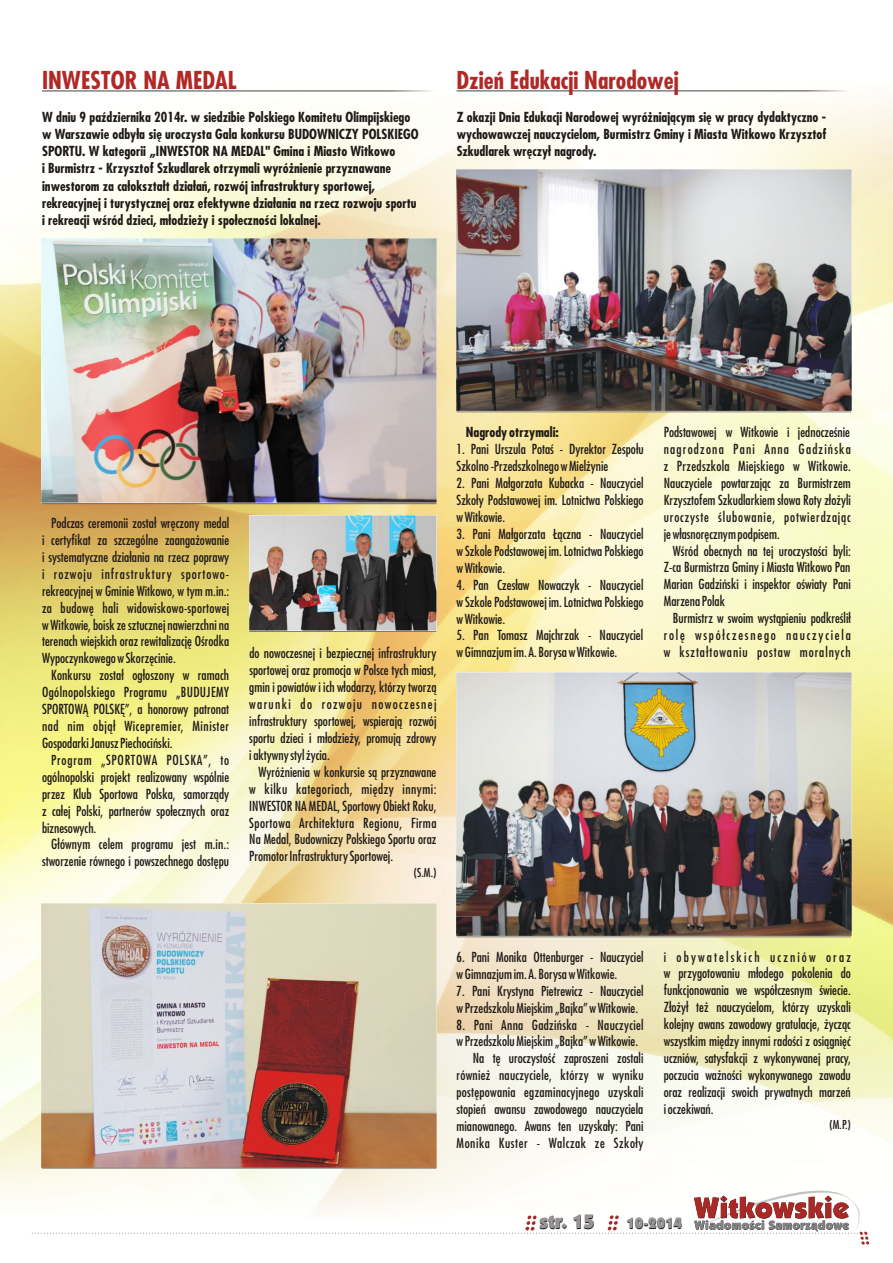
<style>
.page{position:relative;width:893px;height:1263px;background:#fff}
.page>*{position:absolute;margin:0;border:0;box-sizing:border-box;transform-origin:0 0}
.t1{font:700 24px "Fujiyama";color:#b02926}
.t2{font:900 19.5px "Kabel IT Cby BT";color:#1f1a17}
.t3{font:900 15px "Kabel IT Cby BT";color:#1f1a17}
.t4{font:13.5px/17px "Fujiyama";color:#1f1a17;text-align:justify}
.t5{font:700 13.5px/17.2px "Fujiyama";color:#1f1a17}
.t6{font:13.5px "Fujiyama";letter-spacing:.02em;color:#1f1a17}
.t7{font:13.5px "Fujiyama";letter-spacing:.04em;color:#1f1a17}
.t8{font:12px "Fujiyama";color:#1f1a17}
</style>
<div class="page">
<img style="left:0;top:90px;width:893px;height:1111px">
<svg style="left:31px;top:1186px;width:838px;height:58px"></svg>
<hr style="left:42px;top:90px;width:394px;height:2px;background:#828282">
<hr style="left:42px;top:503px;width:394px;height:1px;background:#737070">
<img style="left:42px;top:904px;width:395px;height:263px">
<hr style="left:42px;top:1168px;width:394px;height:1px;background:#737070">
<hr style="left:249px;top:631px;width:187px;height:1px;background:#737070">
<hr style="left:457px;top:90px;width:394px;height:2px;background:#828282">
<hr style="left:457px;top:411px;width:394px;height:1px;background:#828282">
<img style="left:456px;top:672px;width:395px;height:264px">
<hr style="left:457px;top:936px;width:394px;height:1px;background:#828282">
<img style="left:456px;top:169px;width:395px;height:242px">
<img style="left:249px;top:515px;width:188px;height:115px">
<img style="left:42px;top:239px;width:395px;height:263px">
<h1 class="t1" style="left:42px;top:71px;width:196px">INWESTOR NA MEDAL</h1>
<p class="t5" style="left:42px;top:110px;width:378px">W dniu 9 października 2014r. w siedzibie Polskiego Komitetu Olimpijskiego w Warszawie odbyła się uroczysta Gala konkursu BUDOWNICZY POLSKIEGO SPORTU. W kategorii „INWESTOR NA MEDAL" Gmina i Miasto Witkowo<br>i Burmistrz - Krzysztof Szkudlarek otrzymali wyróżnienie przyznawane inwestorom za całokształt działań, rozwój infrastruktury sportowej, rekreacyjnej i turystycznej oraz efektywne działania na rzecz rozwoju sportu i rekreacji wśród dzieci, młodzieży i społeczności lokalnej.</p>
<h1 class="t1" style="left:457px;top:71px;width:224px">Dzień Edukacji Narodowej</h1>
<p class="t5" style="left:457px;top:110px;width:371px;text-align:justify">Z okazji Dnia Edukacji Narodowej wyróżniającym się w pracy dydaktyczno - wychowawczej nauczycielom, Burmistrz Gminy i Miasta Witkowo Krzysztof Szkudlarek wręczył nagrody.</p>
<p class="t4" style="left:42px;top:516px;width:189px;text-indent:9px">Podczas ceremonii został wręczony medal i certyfikat za szczególne zaangażowanie i systematyczne działania na rzecz poprawy i rozwoju infrastruktury sportowo&shy;rekreacyjnej w Gminie Witkowo, w tym m.in.: za budowę hali widowiskowo-sportowej wWitkowie, boisk ze sztucznej nawierzchni na terenach wiejskich oraz rewitalizację Ośrodka Wypoczynkowego w Skorzęcinie.</p>
<p class="t4" style="left:42px;top:668px;width:189px;text-indent:9px">Konkursu został ogłoszony w ramach Ogólnopolskiego Programu „BUDUJEMY SPORTOWĄ POLSKĘ”, a honorowy patronat nad nim objął Wicepremier, Minister Gospodarki Janusz Piechociński.</p>
<p class="t4" style="left:42px;top:752px;width:189px;text-indent:9px">Program „SPORTOWA POLSKA”, to ogólnopolski projekt realizowany wspólnie przez Klub Sportowa Polska, samorządy z całej Polski, partnerów społecznych oraz biznesowych.</p>
<p class="t4" style="left:42px;top:837px;width:189px;text-align:right">Głównym celem programu jest m.in.: stworzenie równego i powszechnego dostępu</p>
<p class="t4" style="left:249px;top:646px;width:189px">do nowoczesnej i bezpiecznej infrastruktury sportowej oraz promocja w Polsce tych miast, gmin i powiatów i ich włodarzy, którzy tworzą warunki do rozwoju nowoczesnej infrastruktury sportowej, wspierają rozwój sportu dzieci i młodzieży, promują zdrowy iaktywny styl życia.</p>
<p class="t4" style="left:249px;top:764px;width:189px;text-indent:9px">Wyróżnienia w konkursie są przyznawane w kilku kategoriach, między innymi:<br>INWESTOR NA MEDAL, Sportowy Obiekt Roku, Sportowa Architektura Regionu, Firma Na Medal, Budowniczy Polskiego Sportu oraz Promotor Infrastruktury Sportowej.</p>
<p class="t8" style="left:414px;top:867px;width:24px">(S.M.)</p>
<p class="t5" style="left:466px;top:425px;width:95px">Nagrody otrzymali:</p>
<p class="t4" style="left:457px;top:442px;width:189px">1. Pani Urszula Potaś - Dyrektor Zespołu<br>Szkolno -Przedszkolnego w Mielżynie</p>
<p class="t4" style="left:457px;top:476px;width:189px">2. Pani Małgorzata Kubacka - Nauczyciel Szkoły Podstawowej im. Lotnictwa Polskiego wWitkowie.</p>
<p class="t4" style="left:457px;top:527px;width:189px">3. Pani Małgorzata Łączna - Nauczyciel w Szkole Podstawowej im. Lotnictwa Polskiego w Witkowie.</p>
<p class="t4" style="left:457px;top:577px;width:189px">4. Pan Czesław Nowaczyk - Nauczyciel w Szkole Podstawowej im. Lotnictwa Polskiego w Witkowie.</p>
<p class="t4" style="left:457px;top:628px;width:188px">5. Pan Tomasz Majchrzak - Nauczyciel w Gimnazjum im. A. Borysa w Witkowie.</p>
<p class="t4" style="left:664px;top:425px;width:189px">Podstawowej w Witkowie i jednocześnie nagrodzona Pani Anna Gadzińska z Przedszkola Miejskiego w Witkowie.<br>Nauczyciele powtarzając za Burmistrzem Krzysztofem Szkudlarkiem słowa Roty złożyli uroczyste ślubowanie, potwierdzając je własnoręcznym podpisem.</p>
<p class="t4" style="left:664px;top:543px;width:189px;text-indent:9px">Wśród obecnych na tej uroczystości byli:<br>Z-ca Burmistrza Gminy i Miasta Witkowo Pan Marian Gadziński i inspektor oświaty Pani Marzena Polak</p>
<p class="t4" style="left:664px;top:611px;width:189px;text-indent:9px">Burmistrz w swoim wystąpieniu podkreślił rolę współczesnego nauczyciela w kształtowaniu postaw moralnych</p>
<p class="t4" style="left:457px;top:949px;width:189px">6. Pani Monika Ottenburger - Nauczyciel w Gimnazjum im. A. Borysa w Witkowie.</p>
<p class="t4" style="left:457px;top:983px;width:189px">7. Pani Krystyna Pietrewicz - Nauczyciel w Przedszkolu Miejskim „Bajka” w Witkowie.</p>
<p class="t6" style="left:457px;top:1019px;width:189px">8. Pani Anna Gadzińska - Nauczyciel</p>
<p class="t4" style="left:457px;top:1034px;width:183px">w Przedszkolu Miejskim „Bajka” w Witkowie.</p>
<p class="t4" style="left:473px;top:1051px;width:172px">Na tę uroczystość zaproszeni zostali</p>
<p class="t6" style="left:457px;top:1070px;width:189px">również nauczyciele, którzy w wyniku</p>
<p class="t4" style="left:457px;top:1085px;width:189px">postępowania egzaminacyjnego uzyskali</p>
<p class="t4" style="left:457px;top:1102px;width:188px">stopień awansu zawodowego nauczyciela</p>
<p class="t4" style="left:457px;top:1119px;width:189px">mianowanego. Awans ten uzyskały: Pani</p>
<p class="t7" style="left:457px;top:1137px;width:189px">Monika Kuster - Walczak ze Szkoły</p>
<p class="t4" style="left:664px;top:949px;width:189px">i obywatelskich uczniów oraz w przygotowaniu młodego pokolenia do funkcjonowania we współczesnym świecie.<br>Złożył też nauczycielom, którzy uzyskali kolejny awans zawodowy gratulacje, życząc wszystkim między innymi radości z osiągnięć uczniów, satysfakcji z wykonywanej pracy, poczucia ważności wykonywanego zawodu oraz realizacji swoich prywatnych marzeń ioczekiwań.</p>
<p class="t8" style="left:829px;top:1120px;width:23px">(M.P.)</p>
<h2 class="t2" style="left:540px;top:1214px;width:57px">str. 15</h2>
<p class="t3" style="left:627px;top:1218px;width:57px">10-2014</p>
</div>
